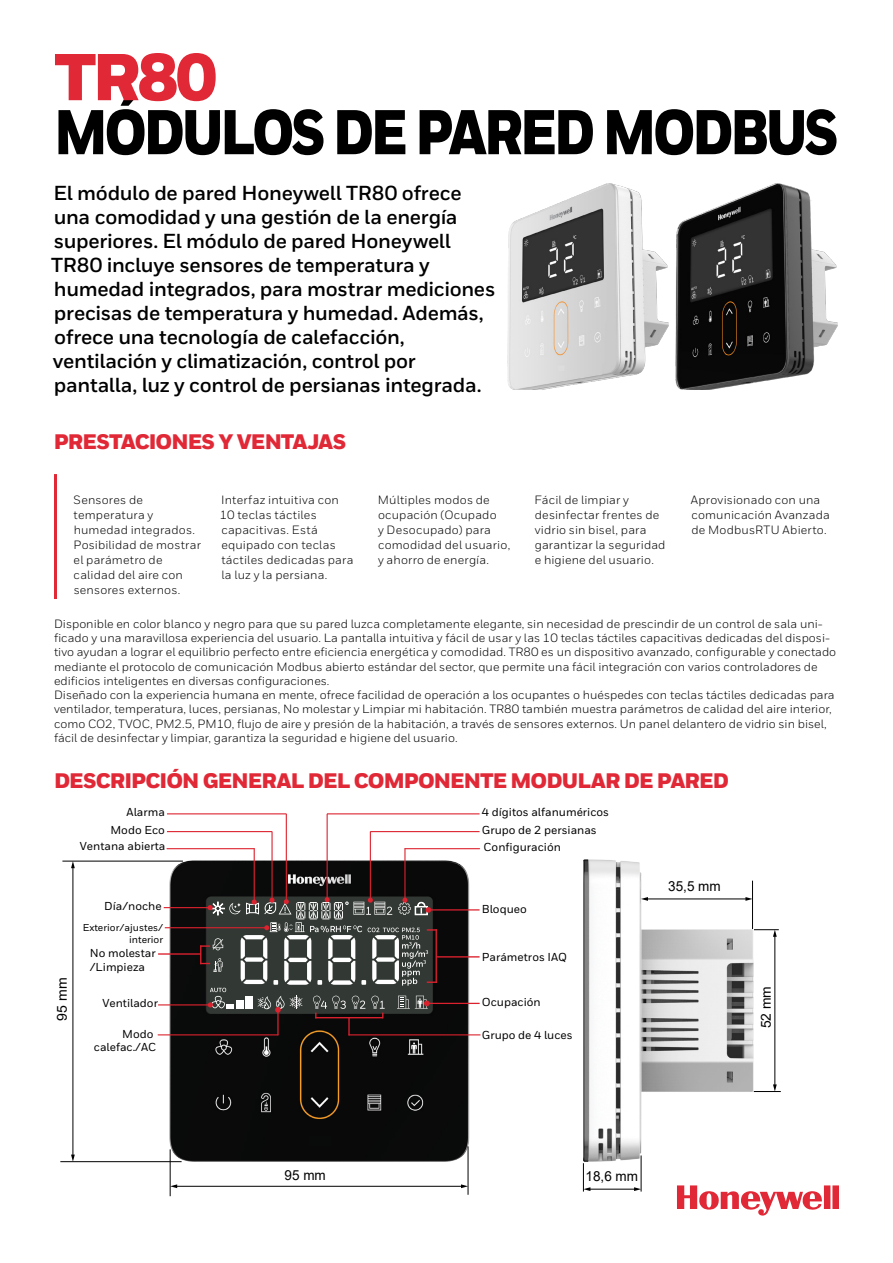
<style>
.page{position:relative;width:893px;height:1263px;background:#fff}
.page>*{position:absolute;margin:0;border:0;box-sizing:border-box;transform-origin:0 0}
.t1{font:900 66px "Honeywell Sans";color:#e02836}
.t2{font:900 63px "Honeywell Sans";letter-spacing:-.065em;color:#000;scale:.85 1}
.t3{font:900 21px "Honeywell Sans";letter-spacing:-.045em;color:#e02836}
.t4{font:700 20.25px/24px "Honeywell Sans";letter-spacing:-.015em;color:#000}
.t5{font:13.8px "Arial";color:#010101}
.t6{font:13.65px "Arial";color:#010101}
.t7{font:12px/15px "Honeywell Sans";color:#000}
.t8{font:500 11.55px/13.8px "Honeywell Sans";color:#000;text-align:right}
.t9{font:500 10.05px/11.6px "Honeywell Sans";color:#000;text-align:right}
</style>
<div class="page">
<img style="left:675px;top:184px;width:163px;height:206px">
<img style="left:507px;top:184px;width:162px;height:205px">
<svg style="left:677px;top:1185px;width:162px;height:31px"></svg>
<hr style="left:54px;top:474px;width:3px;height:125px;background:#e02836">
<img style="left:170px;top:860px;width:299px;height:302px">
<img style="left:309px;top:1136px;width:21px;height:10px">
<hr style="left:170px;top:1149px;width:1px;height:47px;background:#010101">
<hr style="left:176px;top:1186px;width:286px;height:1px;background:#010101">
<svg style="left:170px;top:1184px;width:7px;height:4px"></svg>
<svg style="left:461px;top:1184px;width:7px;height:4px"></svg>
<hr style="left:468px;top:1146px;width:1px;height:49px;background:#010101">
<hr style="left:60px;top:1161px;width:122px;height:1px;background:#010101">
<hr style="left:73px;top:867px;width:1px;height:289px;background:#010101">
<svg style="left:71px;top:1154px;width:4px;height:8px"></svg>
<svg style="left:71px;top:862px;width:4px;height:6px"></svg>
<hr style="left:62px;top:861px;width:121px;height:1px;background:#010101">
<img style="left:583px;top:859px;width:170px;height:303px">
<hr style="left:647px;top:899px;width:100px;height:1px;background:#010101">
<svg style="left:641px;top:897px;width:7px;height:4px"></svg>
<svg style="left:745px;top:897px;width:7px;height:4px"></svg>
<hr style="left:752px;top:881px;width:1px;height:48px;background:#010101">
<hr style="left:589px;top:1189px;width:46px;height:1px;background:#010101">
<svg style="left:583px;top:1163px;width:7px;height:28px"></svg>
<svg style="left:634px;top:1187px;width:7px;height:4px"></svg>
<hr style="left:641px;top:1155px;width:1px;height:36px;background:#010101">
<hr style="left:775px;top:935px;width:1px;height:151px;background:#010101">
<svg style="left:754px;top:1084px;width:27px;height:8px"></svg>
<svg style="left:754px;top:929px;width:25px;height:8px"></svg>
<hr style="left:428px;top:909px;width:52px;height:1px;background:#dc212e">
<hr style="left:427px;top:1003px;width:53px;height:1px;background:#dc212e">
<hr style="left:158px;top:1004px;width:52px;height:1px;background:#dc222e">
<hr style="left:158px;top:1034px;width:120px;height:1px;background:#dc222e">
<hr style="left:164px;top:907px;width:46px;height:1px;background:#dc222e">
<hr style="left:271px;top:832px;width:2px;height:68px;background:#dc222e">
<hr style="left:167px;top:831px;width:105px;height:1px;background:#dc222e">
<hr style="left:165px;top:927px;width:102px;height:1px;background:#dc222e">
<hr style="left:254px;top:849px;width:1px;height:53px;background:#dc222e">
<hr style="left:167px;top:848px;width:87px;height:1px;background:#dc222e">
<hr style="left:286px;top:814px;width:1px;height:88px;background:#dc222e">
<hr style="left:167px;top:813px;width:119px;height:1px;background:#dc222e">
<hr style="left:370px;top:832px;width:1px;height:68px;background:#dc222e">
<hr style="left:370px;top:831px;width:110px;height:1px;background:#dc222e">
<hr style="left:404px;top:849px;width:1px;height:51px;background:#dc222e">
<hr style="left:405px;top:848px;width:75px;height:1px;background:#dc222e">
<hr style="left:327px;top:814px;width:1px;height:86px;background:#dc222e">
<hr style="left:327px;top:813px;width:153px;height:1px;background:#dc222e">
<hr style="left:436px;top:956px;width:44px;height:1px;background:#dc212e">
<hr style="left:436px;top:930px;width:1px;height:52px;background:#dc212e">
<hr style="left:158px;top:953px;width:43px;height:2px;background:#dc212e">
<hr style="left:349px;top:1034px;width:131px;height:1px;background:#dc222e">
<svg style="left:200px;top:897px;width:236px;height:138px;background:#4b4a47"></svg>
<h1 class="t1" style="left:54px;top:37px;width:165px">TR80</h1>
<h2 class="t2" style="left:54px;top:93px;width:924px">MÓDULOS DE PARED MODBUS</h2>
<p class="t4" style="left:51px;top:181px;width:446px">El módulo de pared Honeywell TR80 ofrece una comodidad y una gestión de la energía superiores. El módulo de pared Honeywell TR80 incluye sensores de temperatura y humedad integrados, para mostrar mediciones precisas de temperatura y humedad. Además, ofrece una tecnología de calefacción, ventilación y climatización, control por pantalla, luz y control de persianas integrada.</p>
<h3 class="t3" style="left:54px;top:428px;width:294px">PRESTACIONES Y VENTAJAS</h3>
<p class="t7" style="left:73px;top:492px;width:129px">Sensores de temperatura y humedad integrados.<br>Posibilidad de mostrar el parámetro de calidad del aire con sensores externos.</p>
<p class="t7" style="left:220px;top:492px;width:135px">Interfaz intuitiva con<br>10 teclas táctiles capacitivas. Está equipado con teclas táctiles dedicadas para la luz y la persiana.</p>
<p class="t7" style="left:378px;top:492px;width:134px">Múltiples modos de ocupación (Ocupado<br>y Desocupado) para comodidad del usuario, y ahorro de energía.</p>
<p class="t7" style="left:535px;top:492px;width:132px">Fácil de limpiar y desinfectar frentes de vidrio sin bisel, para garantizar la seguridad e higiene del usuario.</p>
<p class="t7" style="left:691px;top:492px;width:140px">Aprovisionado con una comunicación Avanzada de ModbusRTU Abierto.</p>
<p class="t7" style="left:54px;top:616px;width:784px;line-height:14.2px">Disponible en color blanco y negro para que su pared luzca completamente elegante, sin necesidad de prescindir de un control de sala uni&shy;ficado y una maravillosa experiencia del usuario. La pantalla intuitiva y fácil de usar y las 10 teclas táctiles capacitivas dedicadas del disposi&shy;tivo ayudan a lograr el equilibrio perfecto entre eficiencia energética y comodidad. TR80 es un dispositivo avanzado, configurable y conectado mediante el protocolo de comunicación Modbus abierto estándar del sector, que permite una fácil integración con varios controladores de edificios inteligentes en diversas configuraciones.<br>Diseñado con la experiencia humana en mente, ofrece facilidad de operación a los ocupantes o huéspedes con teclas táctiles dedicadas para ventilador, temperatura, luces, persianas, No molestar y Limpiar mi habitación. TR80 también muestra parámetros de calidad del aire interior, como CO2, TVOC, PM2.5, PM10, flujo de aire y presión de la habitación, a través de sensores externos. Un panel delantero de vidrio sin bisel, fácil de desinfectar y limpiar, garantiza la seguridad e higiene del usuario.</p>
<h3 class="t3" style="left:54px;top:768px;width:677px">DESCRIPCIÓN GENERAL DEL COMPONENTE MODULAR DE PARED</h3>
<p class="t8" style="left:127px;top:805px;width:40px">Alarma</p>
<p class="t8" style="left:482px;top:806px;width:129px">4 dígitos alfanuméricos</p>
<p class="t8" style="left:484px;top:840px;width:79px">Configuración</p>
<p class="t8" style="left:482px;top:823px;width:116px">Grupo de 2 persianas</p>
<p class="t8" style="left:110px;top:824px;width:56px">Modo Eco</p>
<p class="t8" style="left:80px;top:839px;width:87px">Ventana abierta</p>
<p class="t6" style="left:53px;top:1020px;width:44px;rotate:-90deg">95 mm</p>
<p class="t8" style="left:104px;top:899px;width:59px">Día/noche</p>
<p class="t9" style="left:83px;top:922px;width:82px">Exterior/ajustes/ interior</p>
<p class="t8" style="left:90px;top:946px;width:67px;text-align:left">No molestar /Limpieza</p>
<p class="t8" style="left:102px;top:996px;width:57px">Ventilador</p>
<p class="t8" style="left:94px;top:1027px;width:64px">Modo calefac./AC</p>
<p class="t8" style="left:482px;top:903px;width:46px">Bloqueo</p>
<p class="t8" style="left:482px;top:950px;width:87px">Parámetros IAQ</p>
<p class="t8" style="left:482px;top:995px;width:60px">Ocupación</p>
<p class="t8" style="left:482px;top:1028px;width:92px">Grupo de 4 luces</p>
<p class="t5" style="left:668px;top:877px;width:54px">35,5 mm</p>
<p class="t6" style="left:757px;top:1028px;width:44px;rotate:-90deg">52 mm</p>
<p class="t5" style="left:285px;top:1166px;width:43px">95 mm</p>
<p class="t5" style="left:586px;top:1167px;width:54px">18,6 mm</p>
</div>
